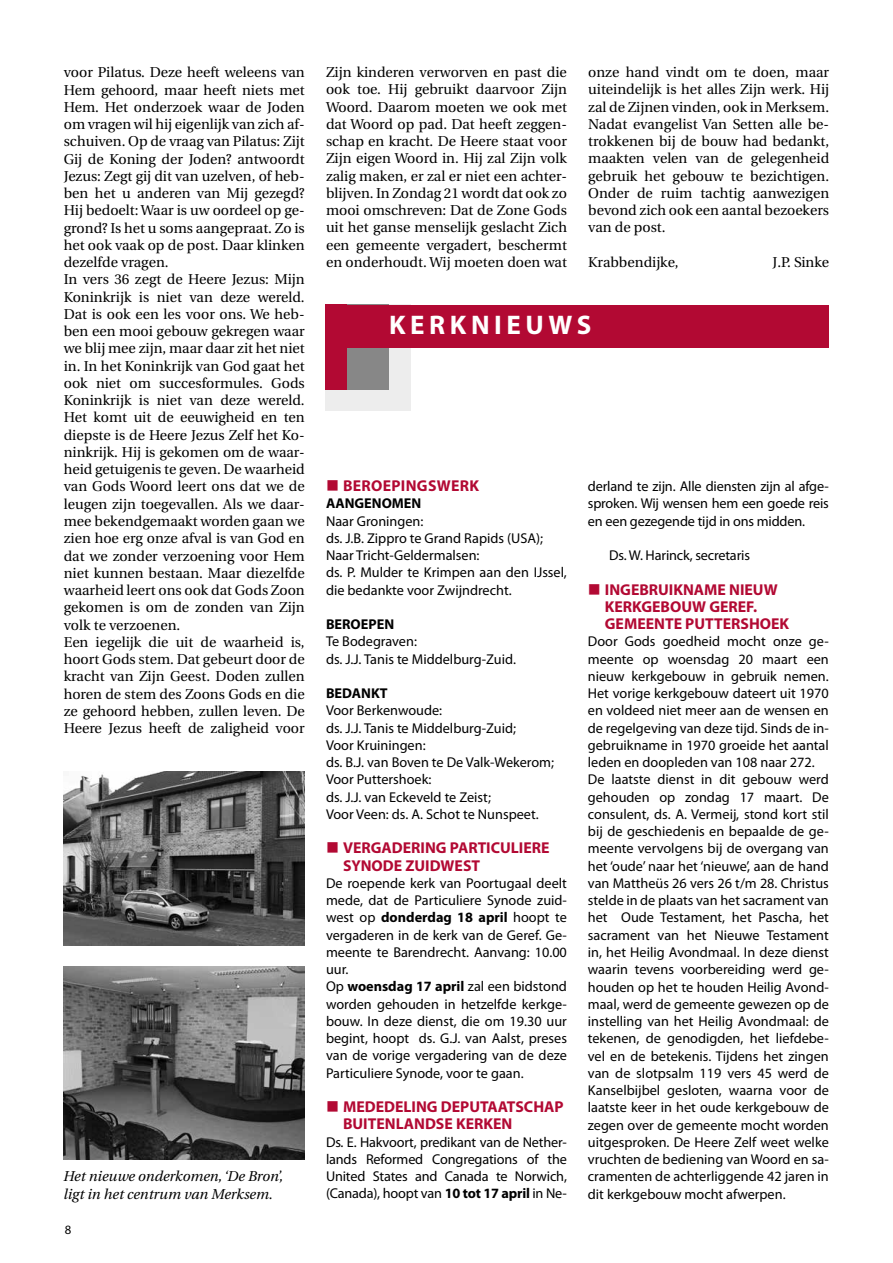
<style>
.page{position:relative;width:893px;height:1263px;background:#fff}
.page>*{position:absolute;margin:0;border:0;box-sizing:border-box;transform-origin:0 0}
.t1{font:700 27px "Myriad Pro";letter-spacing:.17em;color:#fff}
.t2{font:700 15.75px/17.2px "Myriad Pro";color:#b20933}
.t3{font:14.25px/17.2px "Myriad Pro";color:#000}
.t4{font:14.25px/17.2px "Utopia";color:#000;text-align:justify}
.t5{font:italic 14.25px/17.2px "Utopia";color:#000}
.t6{font:700 14.25px "Myriad Pro";color:#000}
.t7{font:12.75px "Myriad Pro";color:#000}
.s1{font-weight:700}
</style>
<div class="page">
<div style="left:325px;top:305px;width:85px;height:106px;background:#ededed"></div>
<div style="left:325px;top:305px;width:64px;height:85px;background:#878787"></div>
<div style="left:325px;top:305px;width:21px;height:85px;background:#b20933"></div>
<div style="left:325px;top:305px;width:503px;height:42px;background:#b20933"></div>
<img style="left:64px;top:967px;width:241px;height:193px">
<img style="left:64px;top:772px;width:241px;height:173px">
<p class="t4" style="left:64px;top:64px;width:242px;text-align:left">voor Pilatus. Deze heeft weleens van Hem gehoord, maar heeft niets met Hem. Het onderzoek waar de Joden om vragen wil hij eigenlijk van zich af&shy;schuiven. Op de vraag van Pilatus: Zijt Gij de Koning der Joden? antwoordt Jezus: Zegt gij dit van uzelven, of heb&shy;ben het u anderen van Mij gezegd?<br>Hij bedoelt: Waar is uw oordeel op ge&shy;grond? Is het u soms aangepraat. Zo is het ook vaak op de post. Daar klinken dezelfde vragen.<br>In vers 36 zegt de Heere Jezus: Mijn Koninkrijk is niet van deze wereld.<br>Dat is ook een les voor ons. We heb&shy;ben een mooi gebouw gekregen waar we blij mee zijn, maar daar zit het niet in. In het Koninkrijk van God gaat het ook niet om succesformules. Gods Koninkrijk is niet van deze wereld.<br>Het komt uit de eeuwigheid en ten diepste is de Heere Jezus Zelf het Ko&shy;ninkrijk. Hij is gekomen om de waar&shy;heid getuigenis te geven. De waarheid van Gods Woord leert ons dat we de leugen zijn toegevallen. Als we daar&shy;mee bekendgemaakt worden gaan we zien hoe erg onze afval is van God en dat we zonder verzoening voor Hem niet kunnen bestaan. Maar diezelfde waarheid leert ons ook dat Gods Zoon gekomen is om de zonden van Zijn volk te verzoenen.<br>Een iegelijk die uit de waarheid is, hoort Gods stem. Dat gebeurt door de kracht van Zijn Geest. Doden zullen horen de stem des Zoons Gods en die ze gehoord hebben, zullen leven. De Heere Jezus heeft de zaligheid voor</p>
<p class="t4" style="left:326px;top:64px;width:242px">Zijn kinderen verworven en past die ook toe. Hij gebruikt daarvoor Zijn Woord. Daarom moeten we ook met dat Woord op pad. Dat heeft zeggen&shy;schap en kracht. De Heere staat voor Zijn eigen Woord in. Hij zal Zijn volk zalig maken, er zal er niet een achter&shy;blijven. In Zondag 21 wordt dat ook zo mooi omschreven: Dat de Zone Gods uit het ganse menselijk geslacht Zich een gemeente vergadert, beschermt en onderhoudt. Wij moeten doen wat</p>
<p class="t4" style="left:588px;top:64px;width:242px">onze hand vindt om te doen, maar uiteindelijk is het alles Zijn werk. Hij zal de Zijnen vinden, ook in Merksem.<br>Nadat evangelist Van Setten alle be&shy;trokkenen bij de bouw had bedankt, maakten velen van de gelegenheid gebruik het gebouw te bezichtigen.<br>Onder de ruim tachtig aanwezigen bevond zich ook een aantal bezoekers van de post.</p>
<p class="t4" style="left:588px;top:254px;width:92px">Krabbendijke,</p>
<p class="t4" style="left:772px;top:254px;width:58px">J.P. Sinke</p>
<h1 class="t1" style="left:389px;top:310px;width:126px">kerknieuws</h1>
<p class="t2" style="left:326px;top:477px;width:55px">■ Beroepi</p>
<p class="t2" style="left:406px;top:477px;width:34px">ngswe</p>
<p class="t2" style="left:460px;top:477px;width:21px">rk</p>
<p class="t6" style="left:326px;top:495px;width:95px">AANGENOMEN</p>
<p class="t3" style="left:326px;top:512px;width:242px">Naar Groningen:<br>ds. J.B. Zippro te Grand Rapids (USA);<br>Naar Tricht-Geldermalsen:<br>ds. P. Mulder te Krimpen aan den IJssel, die bedankte voor Zwijndrecht.</p>
<p class="t6" style="left:326px;top:616px;width:68px">BEROEPEN</p>
<p class="t3" style="left:326px;top:633px;width:191px">Te Bodegraven:<br>ds. J.J. Tanis te Middelburg-Zuid.</p>
<p class="t6" style="left:326px;top:685px;width:63px">BEDANKT</p>
<p class="t3" style="left:326px;top:702px;width:230px">Voor Berkenwoude:<br>ds. J.J. Tanis te Middelburg-Zuid;<br>Voor Kruiningen:<br>ds. B.J. van Boven te De Valk-Wekerom;<br>Voor Puttershoek:<br>ds. J.J. van Eckeveld te Zeist;<br>Voor Veen: ds. A. Schot te Nunspeet.</p>
<p class="t2" style="left:343px;top:840px;width:208px;text-indent:-17px">■ VERGADERING PARTICULIERE<br>SYNODE ZUIDWEST</p>
<p class="t3" style="left:326px;top:874px;width:242px">De roepende kerk van Poortugaal deelt mede, dat de Particuliere Synode zuid&shy;west op <span class="s1">donderdag 18 april</span> hoopt te vergaderen in de kerk van de Geref. Ge&shy;meente te Barendrecht. Aanvang: 10.00 uur.<br>Op <span class="s1">woensdag 17 april</span> zal een bidstond worden gehouden in hetzelfde kerkge&shy;bouw. In deze dienst, die om 19.30 uur begint, hoopt ds. G.J. van Aalst, preses van de vorige vergadering van de deze Particuliere Synode, voor te gaan.</p>
<p class="t2" style="left:343px;top:1098px;width:222px;text-indent:-17px">■ MEDEDELING DEPUTAATSCHAP<br>BUITENLANDSE KERKEN</p>
<p class="t3" style="left:326px;top:1133px;width:242px;text-align:justify">Ds. E. Hakvoort, predikant van de Nether&shy;lands Reformed Congregations of the United States and Canada te Norwich, (Canada), hoopt van <span class="s1">10 tot 17 april</span> in Ne-</p>
<p class="t3" style="left:588px;top:477px;width:242px;text-align:justify">derland te zijn. Alle diensten zijn al afge&shy;sproken. Wij wensen hem een goede reis en een gezegende tijd in ons midden.</p>
<p class="t3" style="left:609px;top:546px;width:142px">Ds. W. Harinck, secretaris</p>
<p class="t2" style="left:588px;top:581px;width:191px">■ INGEBRUIKNAME NIEUW<br>KERKG</p>
<p class="t2" style="left:588px;top:598px;width:202px;text-indent:64px">EBOUW GEREF.<br>GEMEENTE PUTTERSHOEK</p>
<p class="t3" style="left:588px;top:633px;width:242px">Door Gods goedheid mocht onze ge&shy;meente op woensdag 20 maart een nieuw kerkgebouw in gebruik nemen.<br>Het vorige kerkgebouw dateert uit 1970 en voldeed niet meer aan de wensen en de regelgeving van deze tijd. Sinds de in&shy;gebruikname in 1970 groeide het aantal leden en doopleden van 108 naar 272.<br>De laatste dienst in dit gebouw werd gehouden op zondag 17 maart. De consulent, ds. A. Vermeij, stond kort stil bij de geschiedenis en bepaalde de ge&shy;meente vervolgens bij de overgang van het ‘oude’ naar het ‘nieuwe’, aan de hand van Mattheüs 26 vers 26 t/m 28. Christus stelde in de plaats van het sacrament van het Oude Testament, het Pascha, het sacrament van het Nieuwe Testament in, het Heilig Avondmaal. In deze dienst waarin tevens voorbereiding werd ge&shy;houden op het te houden Heilig Avond&shy;maal, werd de gemeente gewezen op de instelling van het Heilig Avondmaal: de tekenen, de genodigden, het liefdebe&shy;vel en de betekenis. Tijdens het zingen van de slotpsalm 119 vers 45 werd de Kanselbijbel gesloten, waarna voor de laatste keer in het oude kerkgebouw de zegen over de gemeente mocht worden uitgesproken. De Heere Zelf weet welke vruchten de bediening van Woord en sa&shy;cramenten de achterliggende 42 jaren in dit kerkgebouw mocht afwerpen.</p>
<p class="t5" style="left:63px;top:1168px;width:221px">Het nieuwe onderkomen, ‘De Bron’, ligt in het centrum van Merksem.</p>
<p class="t7" style="left:65px;top:1222px;width:8px">8</p>
</div>
